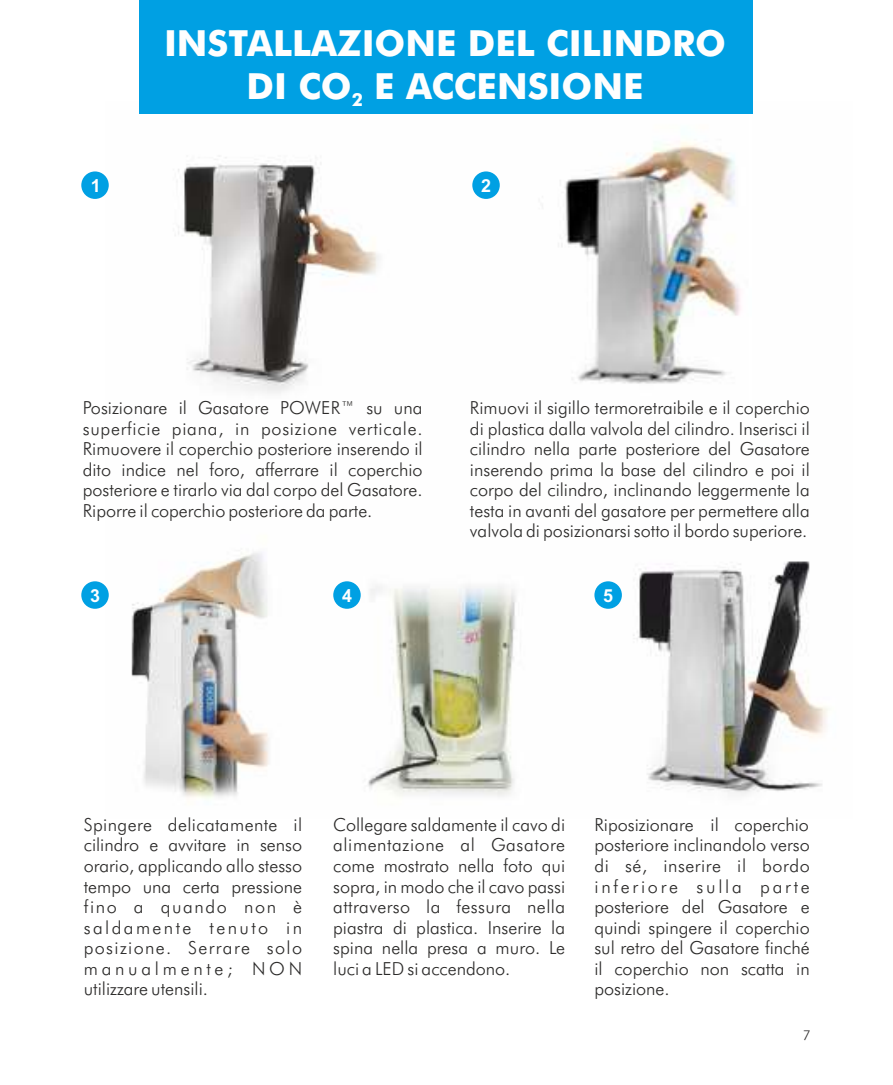
<style>
.page{position:relative;width:893px;height:1085px;background:#fff}
.page>*{position:absolute;margin:0;border:0;box-sizing:border-box;transform-origin:0 0}
.t1{font:700 36px/43.2px "Futura BT";color:#fefefe;text-align:center}
.t2{font:300 18px/20.5px "Futura BT";color:#2b2a29;text-align:justify}
.t3{font:700 18px "Arial";color:#fefefe}
.t4{font:300 13.5px "Futura BT";color:#2b2a29}
</style>
<div class="page">
<img style="left:106px;top:101px;width:722px;height:698px">
<img style="left:545px;top:114px;width:206px;height:301px">
<div style="left:81px;top:171px;width:28px;height:28px;background:#00a0e3;border-radius:50%"></div>
<div style="left:472px;top:171px;width:28px;height:28px;background:#00a0e3;border-radius:50%"></div>
<div style="left:81px;top:581px;width:28px;height:27px;background:#00a0e3;border-radius:50%"></div>
<div style="left:333px;top:581px;width:28px;height:27px;background:#00a0e3;border-radius:50%"></div>
<div style="left:594px;top:581px;width:28px;height:27px;background:#00a0e3;border-radius:50%"></div>
<div style="left:140px;top:0;width:613px;height:114px;background:#00a0e3"></div>
<h1 class="t1" style="left:164px;top:25px;width:563px">INSTALLAZIONE DEL CILINDRO<br>DI CO<sub>2</sub> E ACCENSIONE</h1>
<p class="t3" style="left:91px;top:178px;width:11px">1</p>
<p class="t3" style="left:481px;top:179px;width:11px">2</p>
<p class="t2" style="left:83px;top:399px;width:341px">Posizionare il Gasatore POWER™ su una superficie piana, in posizione verticale.<br>Rimuovere il coperchio posteriore inserendo il dito indice nel foro, afferrare il coperchio posteriore e tirarlo via dal corpo del Gasatore.<br>Riporre il coperchio posteriore da parte.</p>
<p class="t3" style="left:90px;top:588px;width:11px">3</p>
<p class="t3" style="left:342px;top:588px;width:11px">4</p>
<p class="t2" style="left:470px;top:399px;width:341px">Rimuovi il sigillo termoretraibile e il coperchio di plastica dalla valvola del cilindro. Inserisci il cilindro nella parte posteriore del Gasatore inserendo prima la base del cilindro e poi il corpo del cilindro, inclinando leggermente la testa in avanti del gasatore per permettere alla valvola di posizionarsi sotto il bordo superiore.</p>
<p class="t3" style="left:603px;top:588px;width:11px">5</p>
<p class="t2" style="left:84px;top:815px;width:220px">Spingere delicatamente il cilindro e avvitare in senso orario, applicando allo stesso tempo una certa pressione fino a quando non è saldamente tenuto in posizione. Serrare solo manualmente; NON utilizzare utensili.</p>
<p class="t2" style="left:333px;top:815px;width:233px">Collegare saldamente il cavo di alimentazione al Gasatore come mostrato nella foto qui sopra, in modo che il cavo passi attraverso la fessura nella piastra di plastica. Inserire la spina nella presa a muro. Le luci a LED si accendono.</p>
<p class="t2" style="left:594px;top:815px;width:217px">Riposizionare il coperchio posteriore inclinandolo verso di sé, inserire il bordo inferiore sulla parte posteriore del Gasatore e quindi spingere il coperchio sul retro del Gasatore finché il coperchio non scatta in posizione.</p>
<p class="t4" style="left:803px;top:1029px;width:9px">7</p>
</div>
